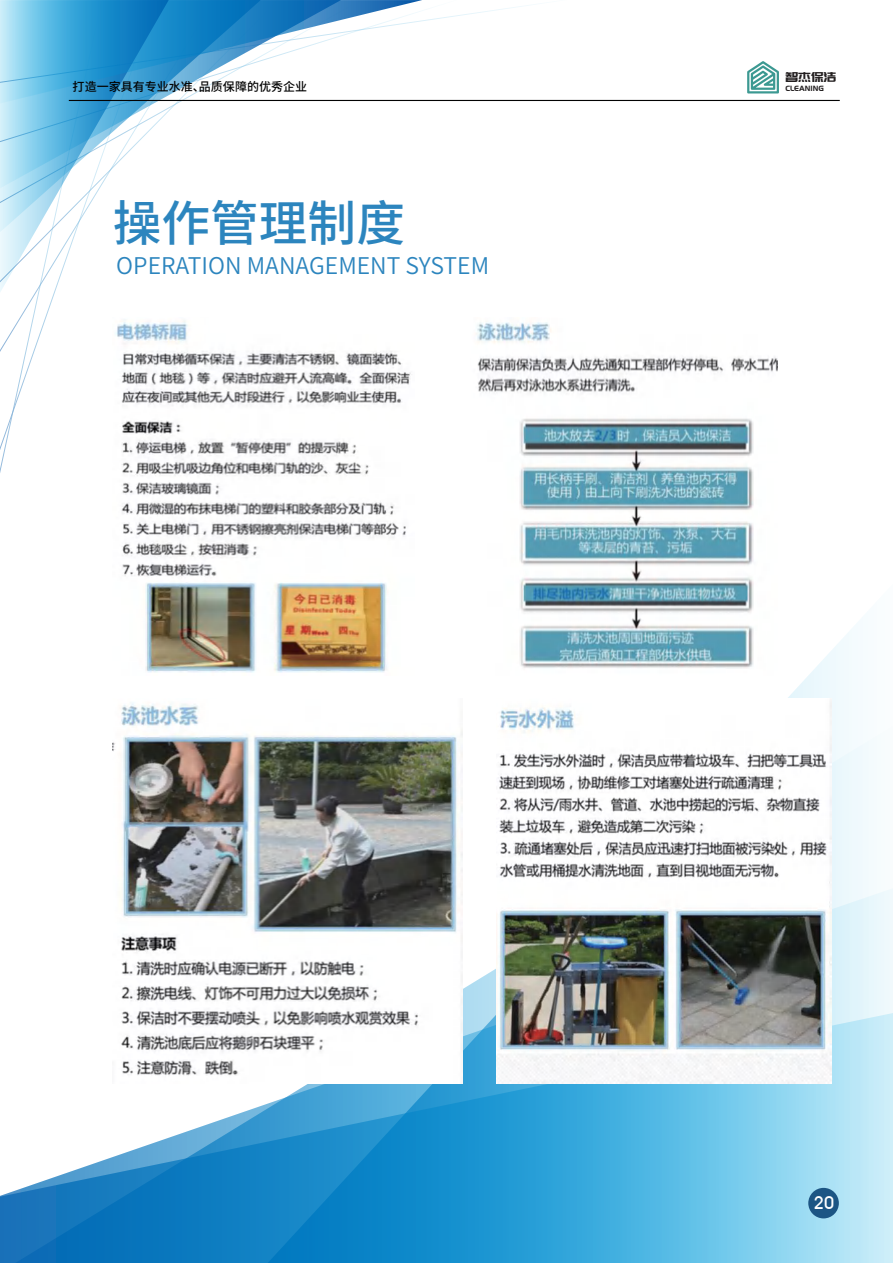
<style>
.page{position:relative;width:893px;height:1263px;background:#fff}
.page>*{position:absolute;margin:0;border:0;box-sizing:border-box;transform-origin:0 0}
.t1{font:500 48.75px "Source Han Sans CN";color:#2c85be}
.t2{font:22.95px "Source Han Sans CN";color:#2c85be}
.t3{font:500 17.55px "Avant Garde IT Cby BT";color:#fff}
.t4{font:13.8px "Pang Men Zheng Dao";color:#231f20}
.t5{font:500 12px "Source Han Sans CN";color:#030303}
.t6{font:7.95px "Pang Men Zheng Dao";color:#231f20}
</style>
<div class="page">
<svg style="left:0;top:293px;width:55px;height:180px"></svg>
<svg style="left:788px;top:623px;width:70px;height:102px"></svg>
<svg style="left:112px;top:725px;width:762px;height:163px"></svg>
<svg style="left:463px;top:888px;width:430px;height:125px"></svg>
<svg style="left:0;top:1013px;width:893px;height:250px"></svg>
<svg style="left:0;top:103px;width:169px;height:190px"></svg>
<svg style="left:0;top:0;width:422px;height:103px"></svg>
<img style="left:115px;top:321px;width:296px;height:352px">
<img style="left:477px;top:322px;width:300px;height:346px">
<img style="left:113px;top:703px;width:350px;height:381px">
<img style="left:497px;top:698px;width:335px;height:386px">
<svg style="left:747px;top:61px;width:32px;height:32px"></svg>
<hr style="left:69px;top:100px;width:771px;height:1px;background:#030303">
<div style="left:808px;top:1188px;width:31px;height:30px;background:#1c5584;border-radius:50%"></div>
<p class="t4" style="left:785px;top:70px;width:52px">智杰保洁</p>
<p class="t5" style="left:73px;top:81px;width:236px">打造一家具有专业水准、品质保障的优秀企业</p>
<p class="t6" style="left:785px;top:84px;width:40px">CLEANING</p>
<h1 class="t1" style="left:113px;top:198px;width:294px">操作管理制度</h1>
<p class="t2" style="left:116px;top:254px;width:374px">OPERATION MANAGEMENT SYSTEM</p>
<p class="t3" style="left:814px;top:1192px;width:22px">20</p>
</div>
